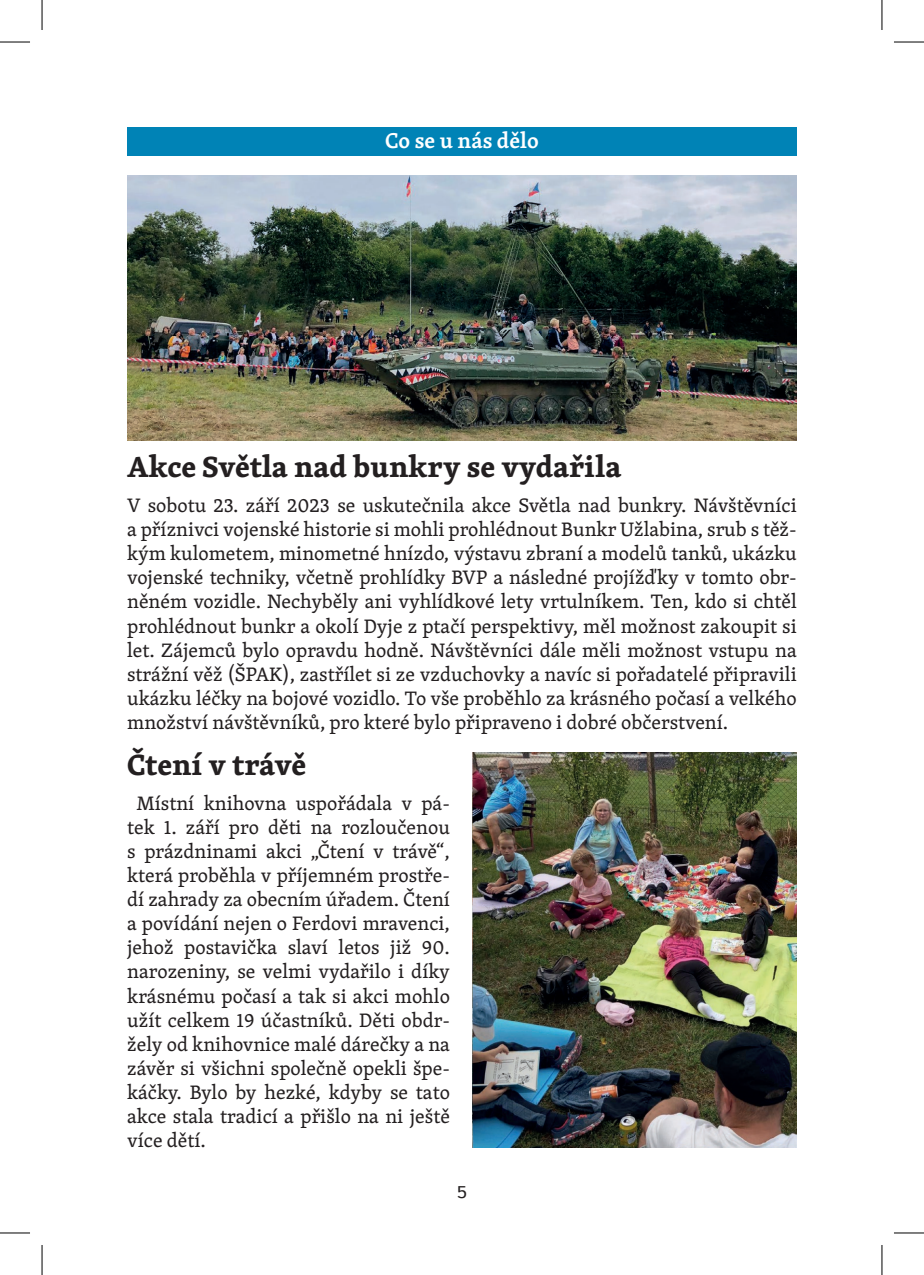
<style>
.page{position:relative;width:924px;height:1275px;background:#fff}
.page>*{position:absolute;margin:0;border:0;box-sizing:border-box;transform-origin:0 0}
.t1{font:700 30px "Skolar Latin";color:#231f20}
.t2{font:600 22px "Skolar PE";color:#fff}
.t3{font:20px/24px "Skolar Latin";color:#231f20;text-align:justify}
.t4{font:20px "Podkova";color:#231f20}
</style>
<div class="page">
<img style="left:472px;top:752px;width:324px;height:396px">
<div style="left:127px;top:127px;width:669px;height:28px;background:#0083b6"></div>
<img style="left:127px;top:175px;width:669px;height:266px">
<hr style="left:0;top:42px;width:30px;height:1px;background:#000">
<hr style="left:893px;top:42px;width:30px;height:1px;background:#000">
<hr style="left:0;top:1232px;width:30px;height:1px;background:#000">
<hr style="left:893px;top:1232px;width:30px;height:1px;background:#000">
<hr style="left:42px;top:0;width:1px;height:30px;background:#000">
<hr style="left:42px;top:1245px;width:1px;height:30px;background:#000">
<hr style="left:881px;top:0;width:1px;height:30px;background:#000">
<hr style="left:881px;top:1245px;width:1px;height:30px;background:#000">
<p class="t2" style="left:385px;top:123px;width:155px">Co se u nás dělo</p>
<h1 class="t1" style="left:127px;top:443px;width:495px">Akce Světla nad bunkry se vydařila</h1>
<p class="t3" style="left:127px;top:493px;width:670px">V sobotu 23. září 2023 se uskutečnila akce Světla nad bunkry. Návštěvníci a příznivci vojenské historie si mohli prohlédnout Bunkr Užlabina, srub s těž&shy;kým kulometem, minometné hnízdo, výstavu zbraní a modelů tanků, ukázku vojenské techniky, včetně prohlídky BVP a následné projížďky v tomto obr&shy;něném vozidle. Nechyběly ani vyhlídkové lety vrtulníkem. Ten, kdo si chtěl prohlédnout bunkr a okolí Dyje z ptačí perspektivy, měl možnost zakoupit si let. Zájemců bylo opravdu hodně. Návštěvníci dále měli možnost vstupu na strážní věž (ŠPAK), zastřílet si ze vzduchovky a navíc si pořadatelé připravili ukázku léčky na bojové vozidlo. To vše proběhlo za krásného počasí a velkého množství návštěvníků, pro které bylo připraveno i dobré občerstvení.</p>
<h1 class="t1" style="left:127px;top:741px;width:180px">Čtení v trávě</h1>
<p class="t3" style="left:127px;top:791px;width:324px;text-indent:9px">Místní knihovna uspořádala v pá&shy;tek 1. září pro děti na rozloučenou s prázdninami akci „Čtení v trávě“, která proběhla v příjemném prostře&shy;dí zahrady za obecním úřadem. Čtení a povídání nejen o Ferdovi mravenci, jehož postavička slaví letos již 90. narozeniny, se velmi vydařilo i díky krásnému počasí a tak si akci mohlo užít celkem 19 účastníků. Děti obdr&shy;žely od knihovnice malé dárečky a na závěr si všichni společně opekli špe&shy;káčky. Bylo by hezké, kdyby se tato akce stala tradicí a přišlo na ni ještě více dětí.</p>
<p class="t4" style="left:456px;top:1178px;width:12px">5</p>
</div>
